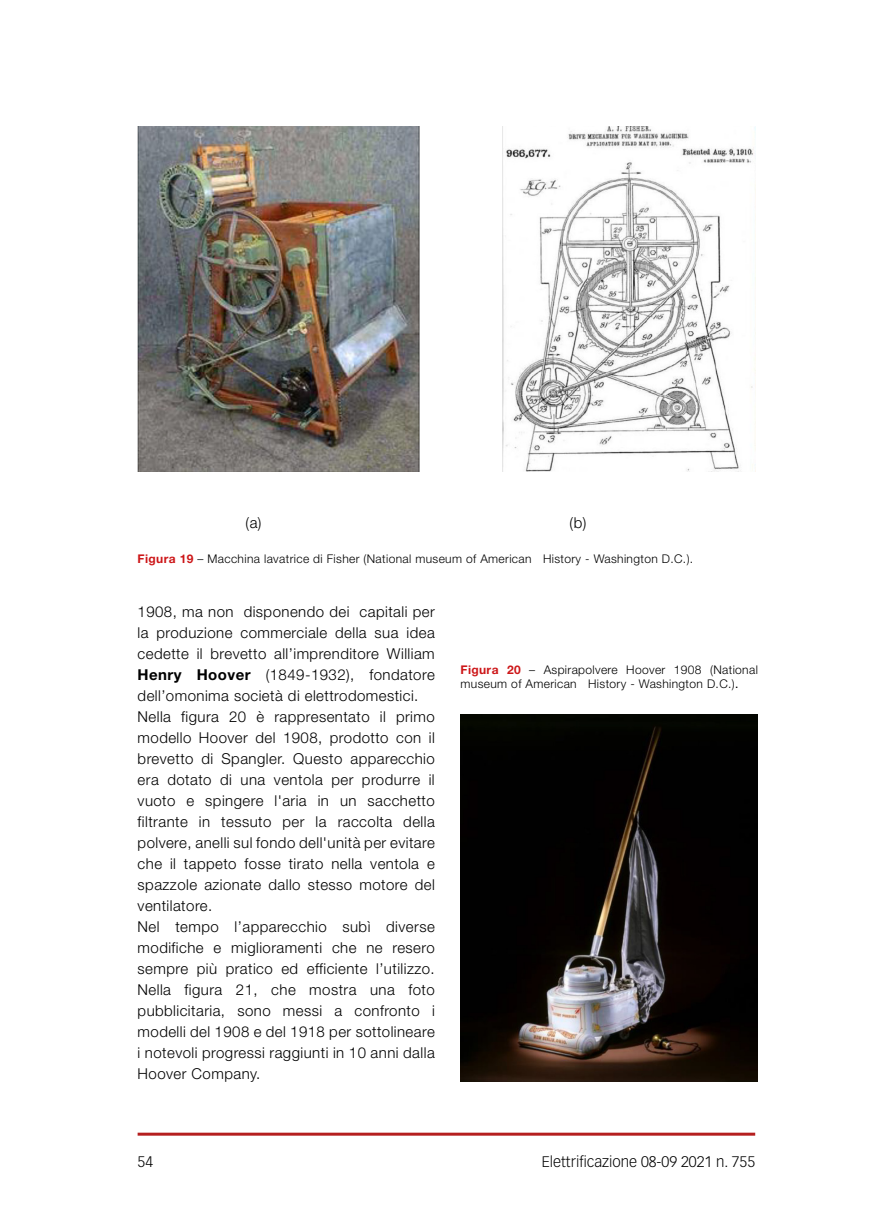
<style>
.page{position:relative;width:893px;height:1212px;background:#fff}
.page>*{position:absolute;margin:0;border:0;box-sizing:border-box;transform-origin:0 0}
.t1{font:300 15px/21px "Helvetica Neue LT Std";letter-spacing:.03em;color:#000}
.t2{font:300 15px "Vectora LT Std";color:#000}
.t3{font:300 12px/14.4px "Helvetica Neue LT Std";letter-spacing:.03em;color:#000}
.s1{font-weight:700;color:#cd1719}
.s2{font-weight:700}
.s3{font-weight:400}
</style>
<div class="page">
<hr style="left:138px;top:1133px;width:617px;height:3px;background:#b51f1f">
<img style="left:461px;top:714px;width:297px;height:367px">
<img style="left:138px;top:126px;width:617px;height:345px">
<p class="t1" style="left:246px;top:512px;width:17px">(a)</p>
<p class="t1" style="left:570px;top:512px;width:18px">(b)</p>
<p class="t3" style="left:138px;top:551px;width:557px"><span class="s1">Figura 19</span> – Macchina lavatrice di Fisher (National museum of American History - Washington D.C.).</p>
<p class="t1" style="left:138px;top:600px;width:299px">1908, ma non disponendo dei capitali per la produzione commerciale della sua idea cedette il brevetto all’imprenditore William <span class="s2">Henry Hoover</span> (1849-1932), fondatore dell’omonima società di elettrodomestici.<br>Nella figura 20 è rappresentato il primo modello Hoover del 1908, prodotto con il brevetto di Spangler. Questo apparecchio era dotato di una ventola per produrre il vuoto e spingere l'aria in un sacchetto filtrante in tessuto per la raccolta della polvere, anelli sul fondo dell'unità per evitare che il tappeto fosse tirato nella ventola e spazzole azionate dallo stesso motore del ventilatore.<br>Nel tempo l’apparecchio subì diverse modifiche e miglioramenti che ne resero sempre più pratico ed efficiente l’utilizzo.<br>Nella figura 21, che mostra una foto pubblicitaria, sono messi a confronto i modelli del 1908 e del 1918 per sottolineare i notevoli progressi raggiunti in 10 anni dalla Hoover Company.</p>
<p class="t3" style="left:461px;top:662px;width:299px"><span class="s1">Figura 20</span> – Aspirapolvere Hoover 1908 (National museum of American History - Washington D.C.)<span class="s3">.</span></p>
<p class="t2" style="left:138px;top:1153px;width:17px">54</p>
<p class="t2" style="left:542px;top:1153px;width:215px">Elettrificazione 08-09 2021 n. 755</p>
</div>
